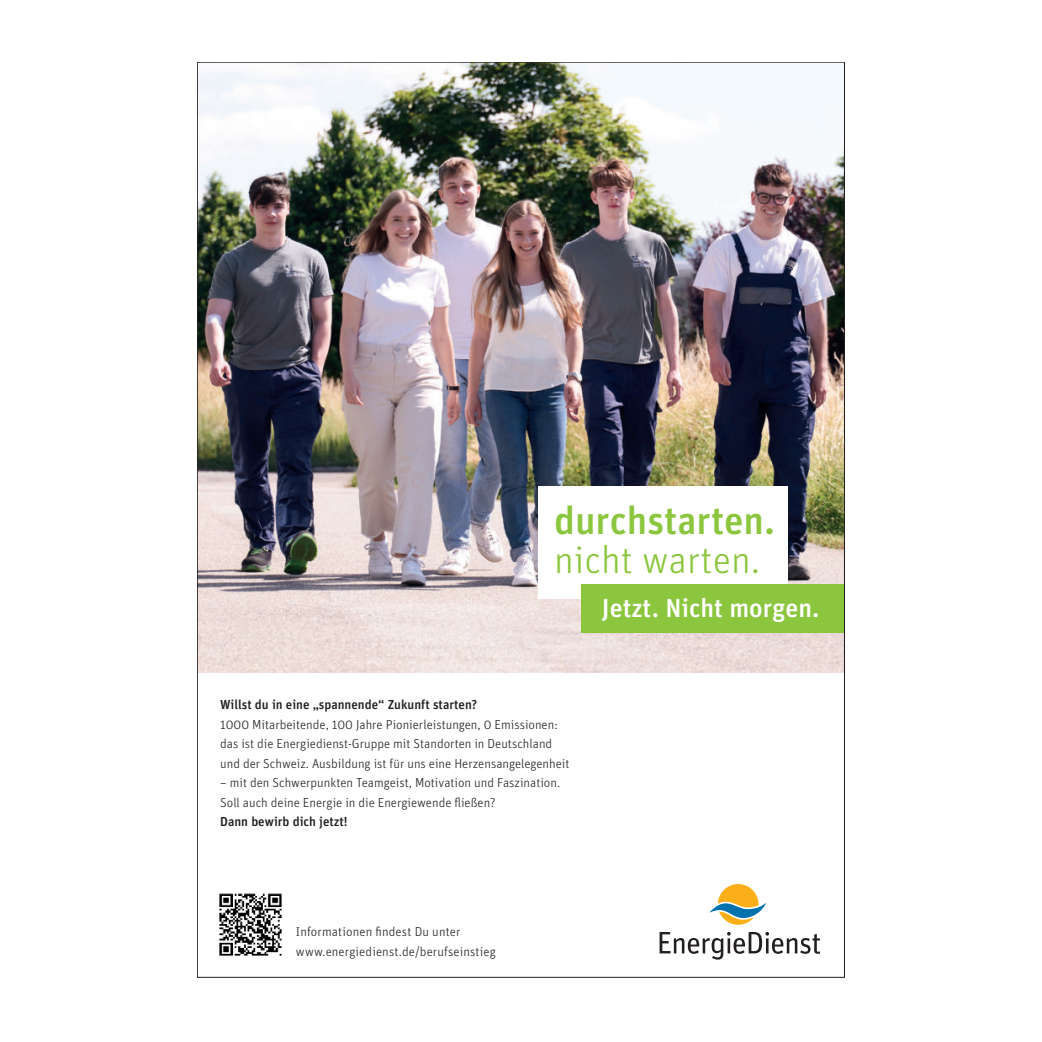
<style>
.page{position:relative;width:1042px;height:1042px;background:#fff}
.page>*{position:absolute;margin:0;border:0;box-sizing:border-box;transform-origin:0 0}
.t1{font:500 39.2px "Unit Pro";color:#8bc63e}
.t2{font:300 39.2px "Unit Pro";color:#8bc63e}
.t3{font:500 26.07px "Unit Pro";color:#fff}
.t4{font:300 13.12px/19.6px "Unit OT";color:#231f20}
.t5{font:500 13.12px "Unit OT";color:#231f20}
</style>
<div class="page">
<img style="left:199px;top:64px;width:643px;height:608px">
<svg style="left:659px;top:932px;width:161px;height:27px"></svg>
<svg style="left:710px;top:884px;width:56px;height:41px"></svg>
<div style="left:538px;top:487px;width:250px;height:112px;background:#fff"></div>
<div style="left:581px;top:584px;width:263px;height:48px;background:#8bc63e"></div>
<img style="left:219px;top:893px;width:63px;height:63px">
<h1 class="t1" style="left:554px;top:506px;width:222px">durchstarten.</h1>
<h1 class="t2" style="left:554px;top:537px;width:208px">nicht warten.</h1>
<h2 class="t3" style="left:602px;top:598px;width:219px">Jetzt. Nicht morgen.</h2>
<p class="t5" style="left:220px;top:699px;width:259px">Willst du in eine „spannende“ Zukunft starten?</p>
<p class="t4" style="left:220px;top:715px;width:351px">1000 Mitarbeitende, 100 Jahre Pionierleistungen, 0 Emissionen: das ist die Energiedienst-Gruppe mit Standorten in Deutschland und der Schweiz. Ausbildung ist für uns eine Herzensangelegenheit</p>
<p class="t4" style="left:220px;top:774px;width:341px">– mit den Schwerpunkten Teamgeist, Motivation und Faszination.<br>Soll auch deine Energie in die Energiewende fließen?</p>
<p class="t5" style="left:220px;top:817px;width:129px">Dann bewirb dich jetzt!</p>
<p class="t4" style="left:296px;top:923px;width:201px">Informationen findest Du unter www.energiedienst.de/berufseinstieg</p>
</div>
